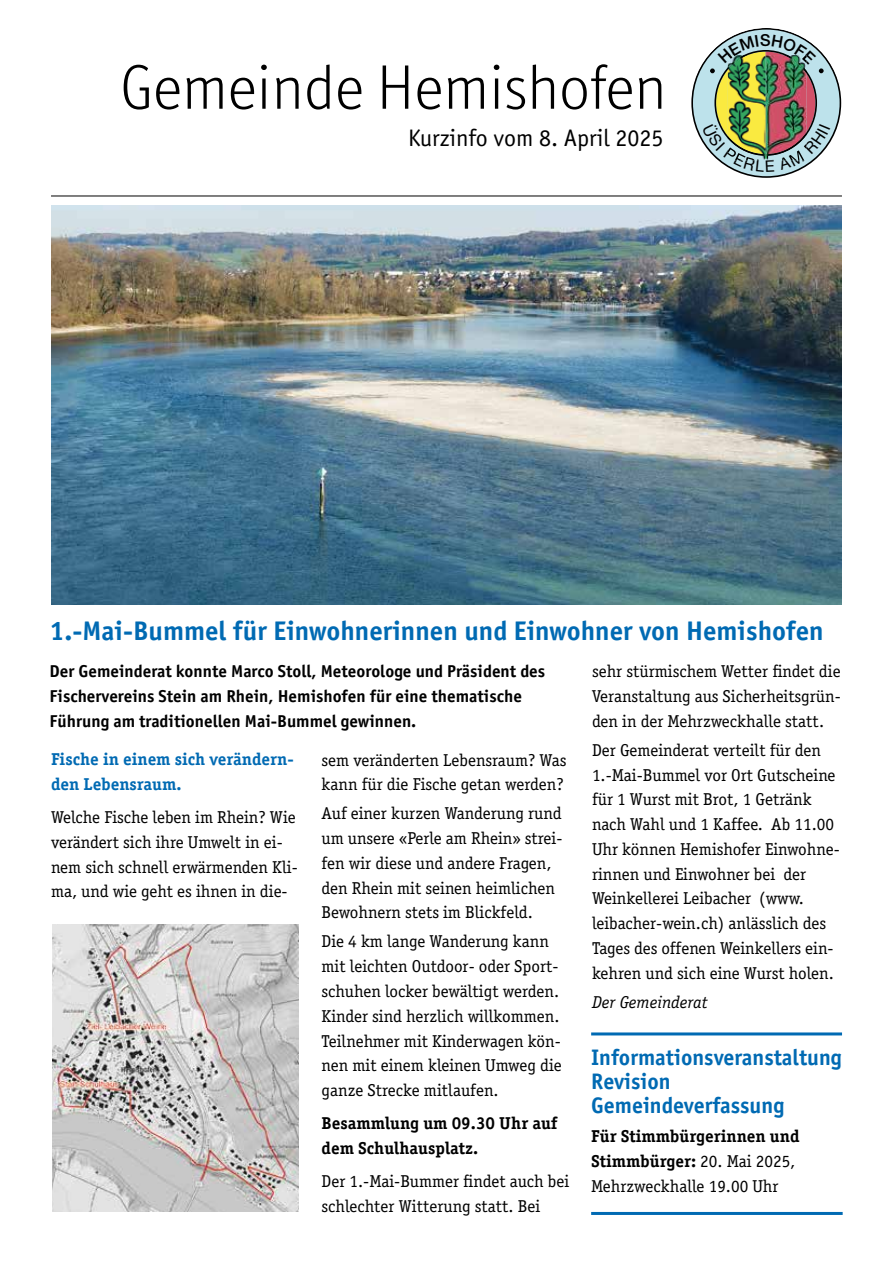
<style>
.page{position:relative;width:893px;height:1263px;background:#fff}
.page>*{position:absolute;margin:0;border:0;box-sizing:border-box;transform-origin:0 0}
.t1{font:300 63px "Officina Display ITC Std";color:#000;scale:1.05 1}
.t2{font:700 27px "Officina Sans Std";color:#006ab3}
.t3{font:24px "Officina Sans Std";color:#000}
.t4{font:700 22.5px/24px "Officina Sans Std";color:#006ab3}
.t5{font:17.25px/24.8px "Officina Serif Std";color:#000}
.t6{font:700 17.25px/24.8px "Officina Sans Std";color:#000}
.t7{font:700 17.25px/24.8px "Officina Serif Std";color:#000}
.t8{font:700 17.25px/24.8px "Officina Serif Std";color:#006ab3}
.t9{font:italic 17.25px "Officina Serif Std";color:#000}
.s1{font-weight:400}
</style>
<div class="page">
<img style="left:51px;top:206px;width:790px;height:398px">
<img style="left:52px;top:924px;width:247px;height:288px">
<hr style="left:51px;top:196px;width:791px;height:1px;background:#000">
<hr style="left:591px;top:1032px;width:251px;height:3px;background:#006ab3">
<hr style="left:591px;top:1212px;width:252px;height:3px;background:#006ab3">
<img style="left:691px;top:28px;width:150px;height:150px">
<h1 class="t1" style="left:120px;top:51px;width:522px">Gemeinde Hemishofen</h1>
<h3 class="t3" style="left:408px;top:123px;width:257px">Kurzinfo vom 8. April 2025</h3>
<h2 class="t2" style="left:50px;top:614px;width:776px">1.-Mai-Bummel für Einwohnerinnen und Einwohner von Hemishofen</h2>
<p class="t6" style="left:50px;top:659px;width:497px">Der Gemeinderat konnte Marco Stoll, Meteorologe und Präsident des<br>Fischervereins Stein am Rhein, Hemishofen für eine thematische<br>Führung am traditionellen Mai-Bummel gewinnen.</p>
<p class="t8" style="left:51px;top:747px;width:244px">Fische in einem sich verändern&shy;den Lebensraum.</p>
<p class="t5" style="left:51px;top:805px;width:248px">Welche Fische leben im Rhein? Wie verändert sich ihre Umwelt in ei&shy;nem sich schnell erwärmenden Kli&shy;ma, und wie geht es ihnen in die-</p>
<p class="t5" style="left:321px;top:747px;width:246px">sem veränderten Lebensraum? Was kann für die Fische getan werden?</p>
<p class="t5" style="left:321px;top:801px;width:242px">Auf einer kurzen Wanderung rund um unsere «Perle am Rhein» strei&shy;fen wir diese und andere Fragen, den Rhein mit seinen heimlichen<br>Bewohnern stets im Blickfeld.</p>
<p class="t5" style="left:321px;top:929px;width:242px">Die 4 km lange Wanderung kann mit leichten Outdoor- oder Sport&shy;schuhen locker bewältigt werden.<br>Kinder sind herzlich willkommen.<br>Teilnehmer mit Kinderwagen kön&shy;nen mit einem kleinen Umweg die ganze Strecke mitlaufen.</p>
<p class="t7" style="left:321px;top:1111px;width:238px">Besammlung um 09.30 Uhr auf dem Schulhausplatz.</p>
<p class="t5" style="left:321px;top:1169px;width:249px">Der 1.-Mai-Bummer findet auch bei schlechter Witterung statt. Bei</p>
<p class="t5" style="left:592px;top:659px;width:250px;text-align:justify">sehr stürmischem Wetter findet die Veranstaltung aus Sicherheitsgrün&shy;den in der Mehrzweckhalle statt.</p>
<p class="t5" style="left:592px;top:737px;width:249px">Der Gemeinderat verteilt für den<br>1.-Mai-Bummel vor Ort Gutscheine für 1 Wurst mit Brot, 1 Getränk nach Wahl und 1 Kaffee. Ab 11.00<br>Uhr können Hemishofer Einwohne&shy;rinnen und Einwohner bei der<br>Weinkellerei Leibacher (www. leibacher-wein.ch) anlässlich des<br>Tages des offenen Weinkellers ein&shy;kehren und sich eine Wurst holen.</p>
<p class="t9" style="left:592px;top:992px;width:117px">Der Gemeinderat</p>
<h3 class="t4" style="left:591px;top:1045px;width:252px">Informationsveranstaltung<br>Revision<br>Gemeindeverfassung</h3>
<p class="t7" style="left:591px;top:1124px;width:210px">Für Stimmbürgerinnen und<br>Stimmbürger: <span class="s1">20. Mai 2025,<br>Mehrzweckhalle 19.00 Uhr</span></p>
</div>
